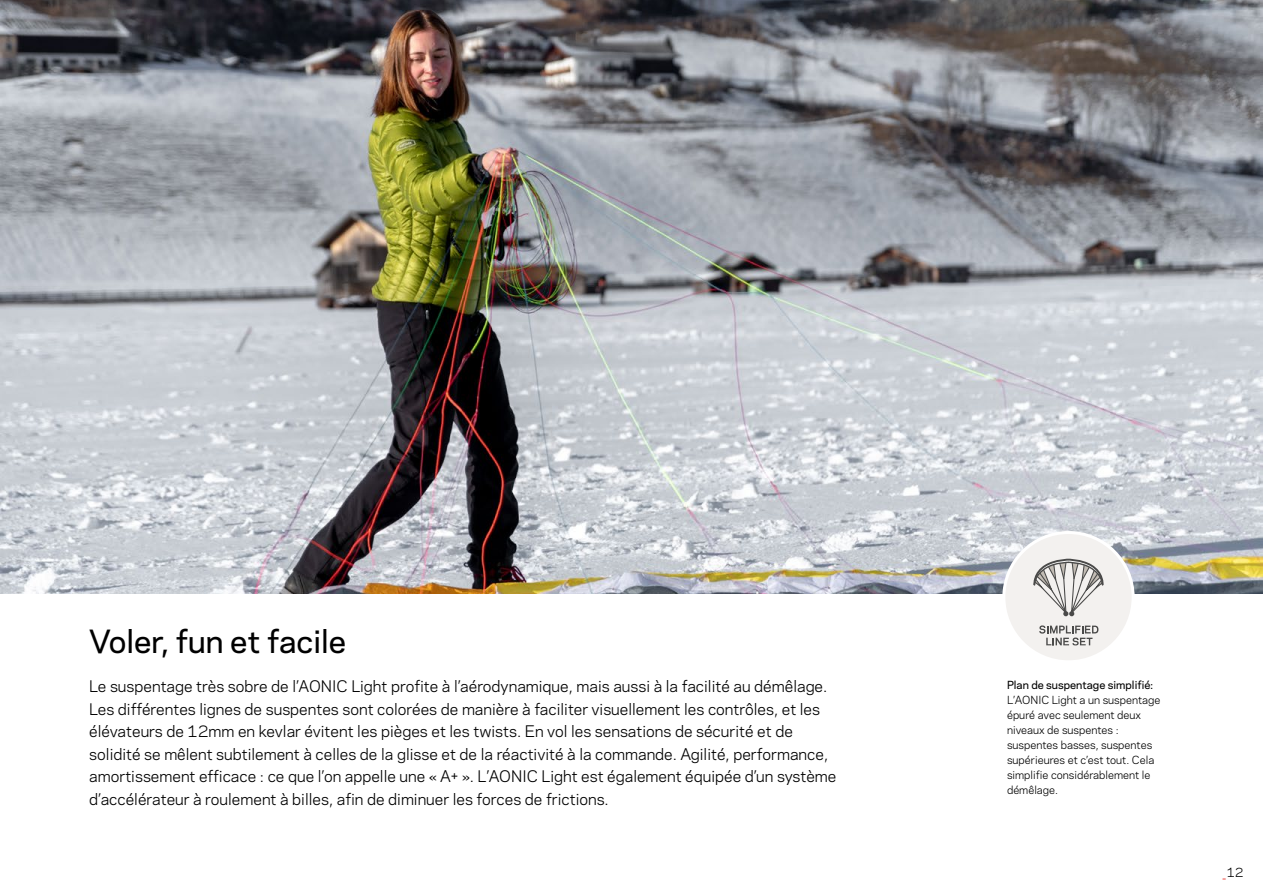
<style>
.page{position:relative;width:1263px;height:893px;background:#fff}
.page>*{position:absolute;margin:0;border:0;box-sizing:border-box;transform-origin:0 0}
.t1{font:500 30px "Galaxie Polaris";color:#000}
.t2{font:15px/22.5px "Galaxie Polaris";color:#000}
.t3{font:12px "Galaxie Polaris";color:#000}
.t4{font:10.5px/15px "Galaxie Polaris";color:#000}
.t5{font:500 10.5px "Galaxie Polaris";color:#000}
.s1{color:#e5231d}
</style>
<div class="page">
<img style="left:0;top:0;width:1263px;height:593px">
<div style="left:1004px;top:532px;width:129px;height:130px;background:#f3f1ef;border-radius:50%"></div>
<svg style="left:1033px;top:558px;width:71px;height:88px"></svg>
<div style="left:1002px;top:531px;width:132px;height:132px;border:3px solid #fff;border-radius:50%"></div>
<h1 class="t1" style="left:89px;top:619px;width:259px">Voler, fun et facile</h1>
<p class="t2" style="left:89px;top:674px;width:749px">Le suspentage très sobre de l’AONIC Light profite à l’aérodynamique, mais aussi à la facilité au démêlage.<br>Les différentes lignes de suspentes sont colorées de manière à faciliter visuellement les contrôles, et les élévateurs de 12mm en kevlar évitent les pièges et les twists. En vol les sensations de sécurité et de solidité se mêlent subtilement à celles de la glisse et de la réactivité à la commande. Agilité, performance, amortissement efficace : ce que l’on appelle une « A+ ». L’AONIC Light est également équipée d’un système d’accélérateur à roulement à billes, afin de diminuer les forces de frictions.</p>
<p class="t5" style="left:1007px;top:677px;width:147px">Plan de suspentage simplifié:</p>
<p class="t4" style="left:1007px;top:692px;width:155px">L’AONIC Light a un suspentage épuré avec seulement deux niveaux de suspentes : suspentes basses, suspentes supérieures et c’est tout. Cela simplifie considérablement le démêlage.</p>
<p class="t3" style="left:1222px;top:863px;width:22px"><span class="s1">_</span>12</p>
</div>
